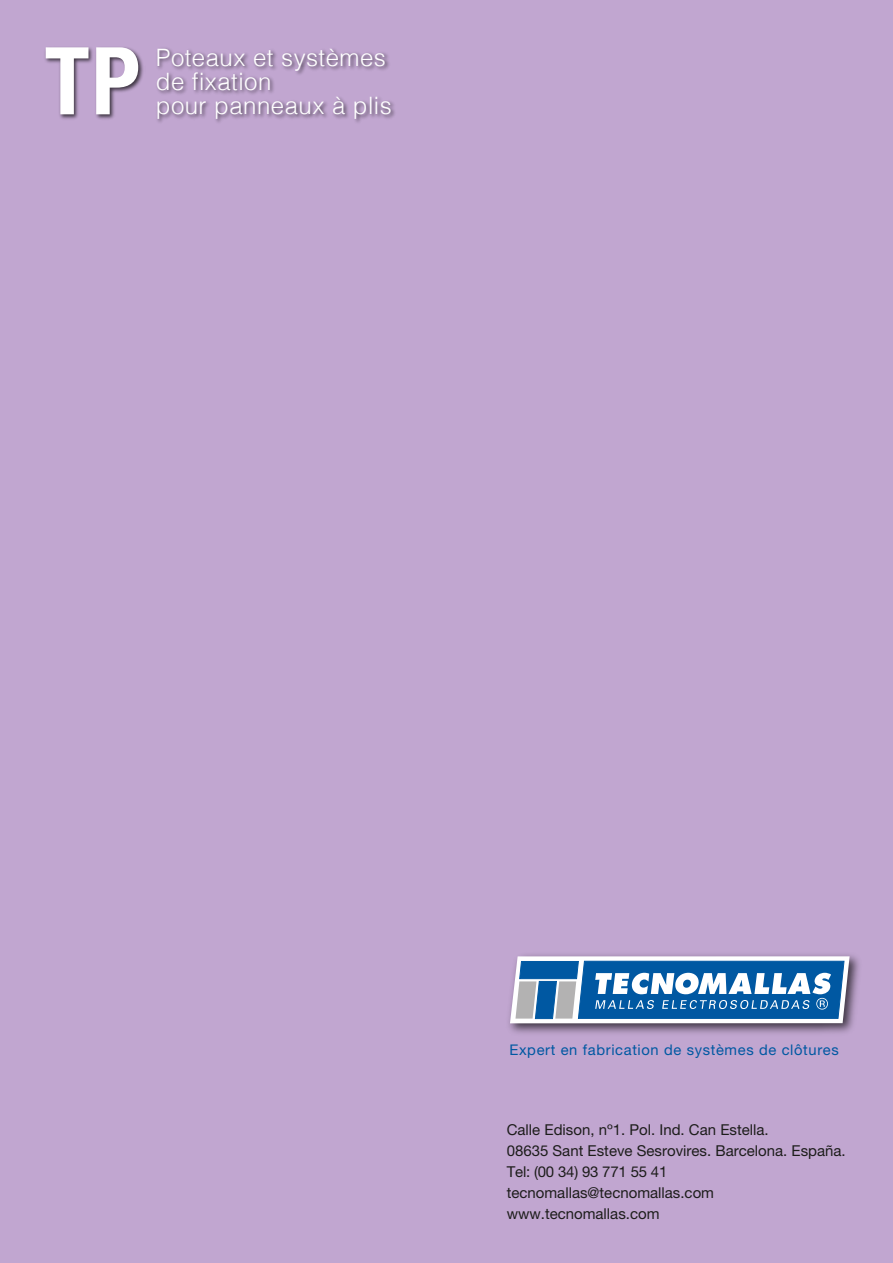
<style>
.page{position:relative;width:893px;height:1263px;background:#c1a6d0}
.page>*{position:absolute;margin:0;border:0;box-sizing:border-box;transform-origin:0 0}
.t1{font:700 condensed 93.75px "Helvetica Neue LT Std";color:#fff}
.t2{font:300 24px/24px "Helvetica";letter-spacing:.02em;color:#fff}
.t3{font:15px/21px "Helvetica Neue LT Std";color:#1d1d1b}
.t4{font:14.7px "Helvetica Neue LT Std";letter-spacing:.045em;color:#0058a2}
</style>
<div class="page">
<img style="left:157px;top:48px;width:238px;height:75px">
<img style="left:45px;top:47px;width:98px;height:72px">
<img style="left:509px;top:954px;width:350px;height:79px">
<svg style="left:510px;top:956px;width:340px;height:67px"></svg>
<h1 class="t1" style="left:45px;top:24px;width:97px">TP</h1>
<h2 class="t2" style="left:156px;top:43px;width:232px">Poteaux et systèmes de fixation</h2>
<h2 class="t2" style="left:156px;top:91px;width:237px">pour panneaux à plis</h2>
<p class="t4" style="left:509px;top:1041px;width:331px">Expert en fabrication de systèmes de clôtures</p>
<p class="t3" style="left:507px;top:1118px;width:340px">Calle Edison, nº1. Pol. Ind. Can Estella.<br>08635 Sant Esteve Sesrovires. Barcelona. España.<br>Tel: (00 34) 93 771 55 41 tecnomallas@tecnomallas.com www.tecnomallas.com</p>
</div>
